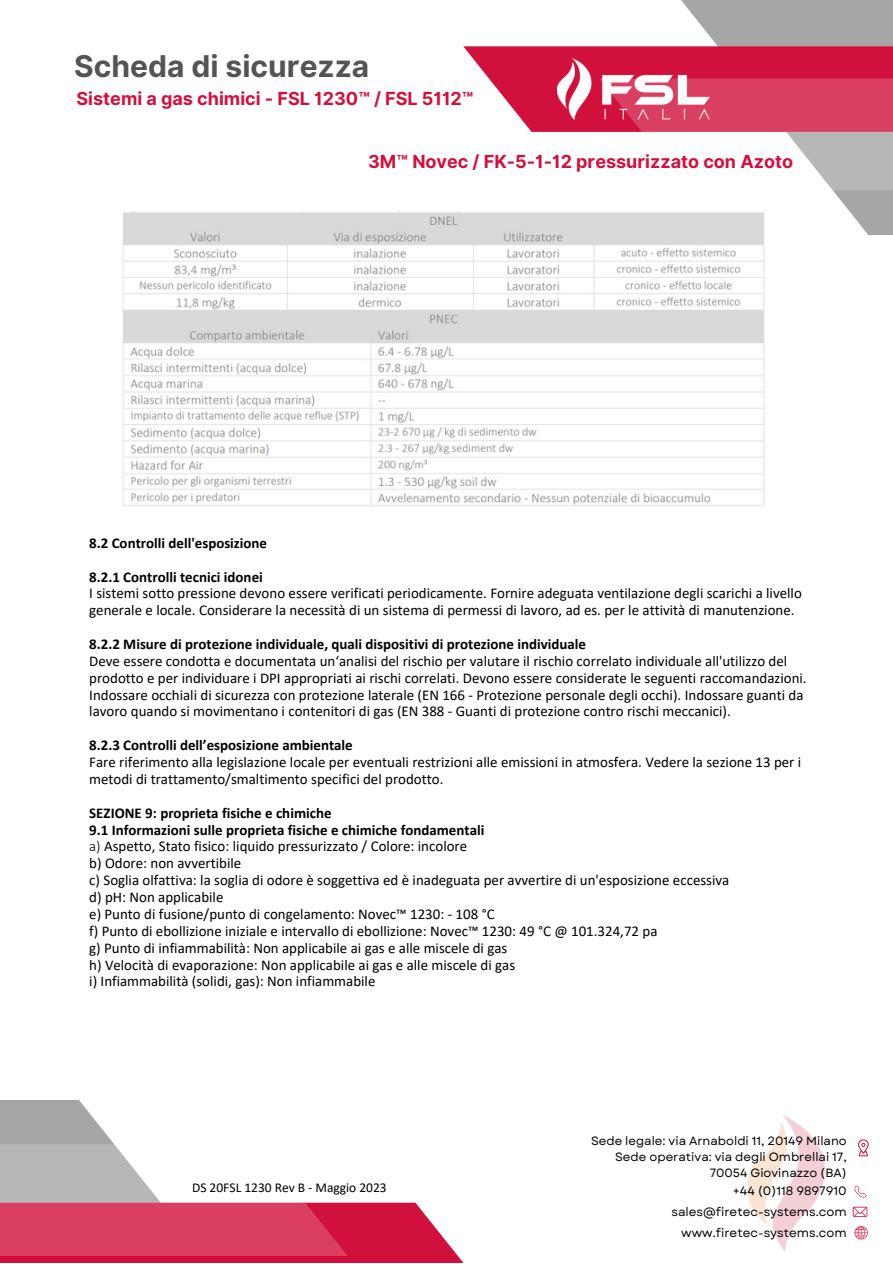
<style>
.page{position:relative;width:893px;height:1264px;background:#fff}
.page>*{position:absolute;margin:0;border:0;box-sizing:border-box;transform-origin:0 0}
.t1{font:700 30px "Inter";color:#545454}
.t2{font:700 18px "Inter";color:#d1113b}
.t3{font:15px/16.8px "Calibri";color:#000}
.t4{font:700 15px "Calibri";color:#000}
.t5{font:13.5px "Calibri";color:#000}
.t6{font:12.15px "Garet";color:#000}
.t7{font:12px/16px "Garet";color:#000;text-align:right}
.s1{font-weight:300}
</style>
<div class="page">
<img style="left:123px;top:211px;width:642px;height:295px">
<svg style="left:631px;top:0;width:261px;height:234px"></svg>
<svg style="left:463px;top:46px;width:429px;height:144px"></svg>
<svg style="left:0;top:1100px;width:114px;height:44px;fill:#a6a6a6"></svg>
<svg style="left:0;top:1144px;width:463px;height:118px"></svg>
<img style="left:747px;top:1115px;width:78px;height:137px">
<svg style="left:858px;top:1139px;width:10px;height:17px"></svg>
<svg style="left:854px;top:1185px;width:12px;height:12px"></svg>
<svg style="left:852px;top:1206px;width:15px;height:10px"></svg>
<svg style="left:854px;top:1226px;width:13px;height:13px"></svg>
<img style="left:557px;top:59px;width:152px;height:61px">
<p class="t1" style="left:74px;top:48px;width:296px">Scheda di sicurezza</p>
<p class="t2" style="left:76px;top:88px;width:398px">Sistemi a gas chimici - FSL 1230™ / FSL 5112™</p>
<p class="t2" style="left:368px;top:150px;width:426px">3M™ Novec / FK-5-1-12 pressurizzato con Azoto</p>
<p class="t4" style="left:89px;top:536px;width:179px">8.2 Controlli dell'esposizione</p>
<p class="t4" style="left:89px;top:570px;width:175px">8.2.1 Controlli tecnici idonei</p>
<p class="t3" style="left:89px;top:586px;width:714px">I sistemi sotto pressione devono essere verificati periodicamente. Fornire adeguata ventilazione degli scarichi a livello generale e locale. Considerare la necessità di un sistema di permessi di lavoro, ad es. per le attività di manutenzione.</p>
<p class="t4" style="left:89px;top:637px;width:498px">8.2.2 Misure di protezione individuale, quali dispositivi di protezione individuale</p>
<p class="t3" style="left:89px;top:653px;width:718px">Deve essere condotta e documentata un‘analisi del rischio per valutare il rischio correlato individuale all'utilizzo del prodotto e per individuare i DPI appropriati ai rischi correlati. Devono essere considerate le seguenti raccomandazioni.<br>Indossare occhiali di sicurezza con protezione laterale (EN 166 - Protezione personale degli occhi). Indossare guanti da lavoro quando si movimentano i contenitori di gas (EN 388 - Guanti di protezione contro rischi meccanici).</p>
<p class="t4" style="left:89px;top:739px;width:265px">8.2.3 Controlli dell’esposizione ambientale</p>
<p class="t3" style="left:89px;top:755px;width:713px">Fare riferimento alla legislazione locale per eventuali restrizioni alle emissioni in atmosfera. Vedere la sezione 13 per i metodi di trattamento/smaltimento specifici del prodotto.</p>
<p class="t4" style="left:89px;top:806px;width:244px">SEZIONE 9: proprieta fisiche e chimiche</p>
<p class="t4" style="left:89px;top:823px;width:396px">9.1 Informazioni sulle proprieta fisiche e chimiche fondamentali</p>
<p class="t3" style="left:89px;top:839px;width:379px"><span class="s1">a)</span> Aspetto, Stato fisico: liquido pressurizzato / Colore: incolore</p>
<p class="t3" style="left:89px;top:856px;width:153px">b) Odore: non avvertibile</p>
<p class="t3" style="left:89px;top:873px;width:641px">c) Soglia olfattiva: la soglia di odore è soggettiva ed è inadeguata per avvertire di un'esposizione eccessiva</p>
<p class="t3" style="left:89px;top:889px;width:136px">d) pH: Non applicabile</p>
<p class="t3" style="left:89px;top:906px;width:407px">e) Punto di fusione/punto di congelamento: Novec™ 1230: - 108 °C</p>
<p class="t3" style="left:89px;top:923px;width:569px">f) Punto di ebollizione iniziale e intervallo di ebollizione: Novec™ 1230: 49 °C @ 101.324,72 pa</p>
<p class="t3" style="left:89px;top:940px;width:419px">g) Punto di infiammabilità: Non applicabile ai gas e alle miscele di gas</p>
<p class="t3" style="left:89px;top:957px;width:427px">h) Velocità di evaporazione: Non applicabile ai gas e alle miscele di gas</p>
<p class="t3" style="left:89px;top:974px;width:288px">i) Infiammabilità (solidi, gas): Non infiammabile</p>
<p class="t5" style="left:192px;top:1181px;width:196px">DS 20FSL 1230 Rev B - Maggio 2023</p>
<p class="t7" style="left:591px;top:1132px;width:257px">Sede legale: via Arnaboldi 11, 20149 Milano</p>
<p class="t7" style="left:615px;top:1148px;width:233px">Sede operativa: via degli Ombrellai 17,<br>70054 Giovinazzo (BA)</p>
<p class="t6" style="left:733px;top:1181px;width:115px">+44 (0)118 9897910</p>
<p class="t6" style="left:671px;top:1202px;width:177px">sales@firetec-systems.com</p>
<p class="t6" style="left:681px;top:1223px;width:167px">www.firetec-systems.com</p>
</div>
